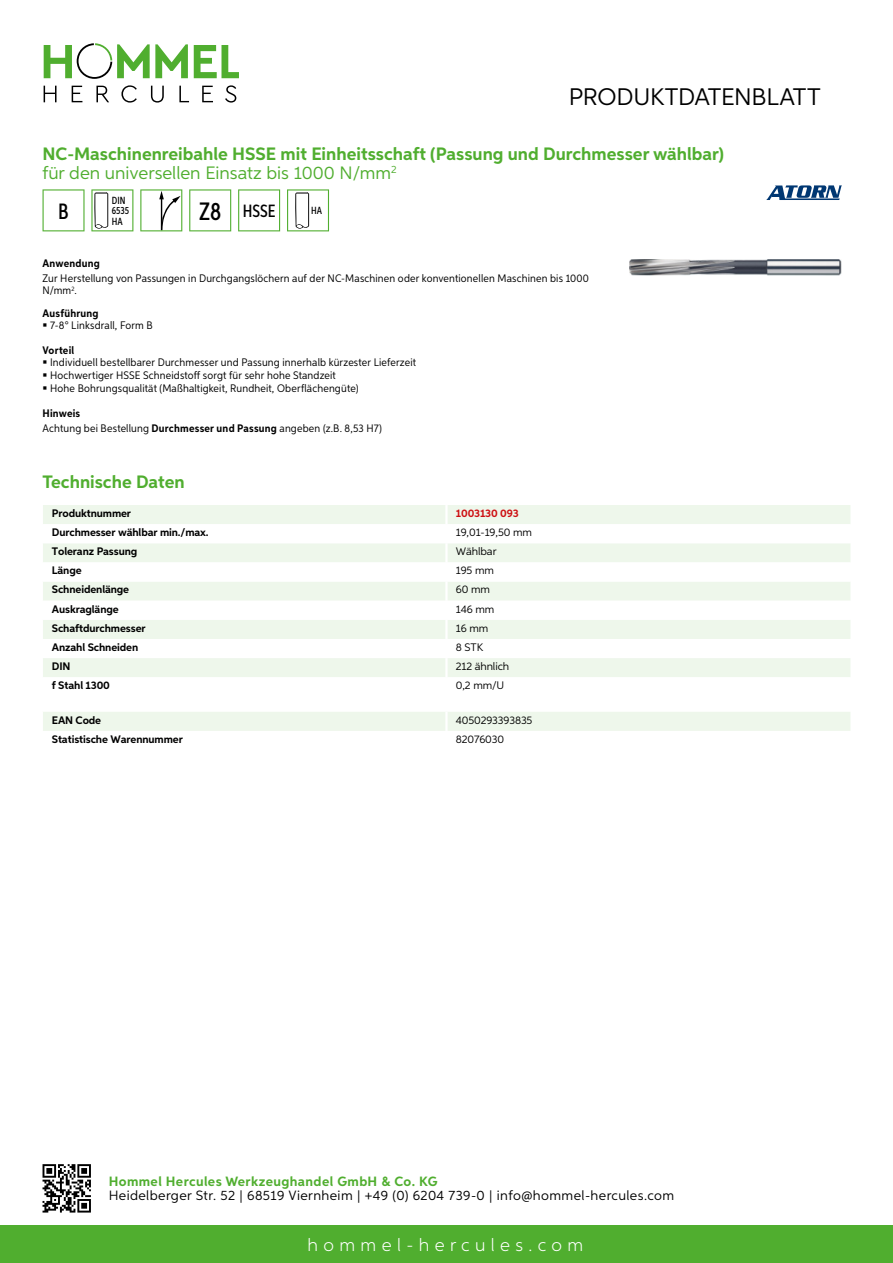
<style>
.page{position:relative;width:893px;height:1263px;background:#fff}
.page>*{position:absolute;margin:0;border:0;box-sizing:border-box;transform-origin:0 0}
.t1{font:24px "Aspira";letter-spacing:-.01em;color:#000}
.t2{font:500 22.2px "Aspira XX Nar";color:#000}
.t3{font:700 18px/19.8px "Aspira";color:#50ae2f}
.t4{font:300 18px "Aspira";letter-spacing:.3em;color:#fff}
.t5{font:500 17.85px "Aspira XX Nar";color:#000}
.t6{font:13.5px "Aspira";letter-spacing:.03em;color:#000}
.t7{font:700 13.5px "Aspira";letter-spacing:.03em;color:#50ae2f}
.t8{font:10.95px/12.8px "Aspira Nar";letter-spacing:.015em;color:#000}
.t9{font:700 10.95px "Aspira";letter-spacing:-.01em;color:#000}
.t10{font:10.95px "Aspira";letter-spacing:-.01em;color:#000}
.t11{font:700 10.95px "Aspira Nar";letter-spacing:.02em;color:#000}
.t12{font:700 10.95px "Aspira";letter-spacing:-.01em;color:#cd1013}
.t13{font:500 10.35px/10.4px "Aspira XX Nar";color:#000}
.s1{font-weight:400}
.s2{font-size:25.2px}
.s3{font-weight:700}
</style>
<div class="page">
<div style="left:0;top:1226px;width:893px;height:37px;background:#50ae2f"></div>
<svg style="left:43px;top:1164px;width:48px;height:48px"></svg>
<svg style="left:194px;top:45px;width:45px;height:33px"></svg>
<svg style="left:44px;top:43px;width:144px;height:36px"></svg>
<svg style="left:44px;top:86px;width:13px;height:16px"></svg>
<svg style="left:72px;top:86px;width:10px;height:16px"></svg>
<svg style="left:96px;top:86px;width:13px;height:16px"></svg>
<svg style="left:121px;top:85px;width:16px;height:18px"></svg>
<svg style="left:151px;top:86px;width:13px;height:17px"></svg>
<svg style="left:179px;top:86px;width:10px;height:16px"></svg>
<svg style="left:202px;top:86px;width:11px;height:16px"></svg>
<svg style="left:225px;top:85px;width:11px;height:18px"></svg>
<div style="left:43px;top:505px;width:807px;height:19px;background:#eef7eb"></div>
<svg style="left:43px;top:543px;width:807px;height:134px;fill:#eef7eb"></svg>
<hr style="left:445px;top:505px;width:3px;height:19px;background:#fff">
<hr style="left:445px;top:543px;width:3px;height:19px;background:#fff">
<hr style="left:445px;top:562px;width:3px;height:19px;background:#fff">
<hr style="left:445px;top:581px;width:3px;height:20px;background:#fff">
<hr style="left:445px;top:601px;width:3px;height:19px;background:#fff">
<hr style="left:445px;top:620px;width:3px;height:19px;background:#fff">
<hr style="left:445px;top:639px;width:3px;height:19px;background:#fff">
<hr style="left:445px;top:658px;width:3px;height:19px;background:#fff">
<div style="left:43px;top:712px;width:807px;height:19px;background:#eef7eb"></div>
<svg style="left:43px;top:189px;width:42px;height:42px"></svg>
<svg style="left:91px;top:189px;width:42px;height:42px"></svg>
<svg style="left:140px;top:189px;width:42px;height:42px"></svg>
<svg style="left:189px;top:189px;width:42px;height:42px"></svg>
<svg style="left:238px;top:189px;width:42px;height:42px"></svg>
<svg style="left:287px;top:189px;width:42px;height:42px"></svg>
<img style="left:629px;top:259px;width:213px;height:17px">
<svg style="left:766px;top:185px;width:76px;height:15px"></svg>
<h1 class="t1" style="left:569px;top:82px;width:253px">Produktdatenblatt</h1>
<h3 class="t3" style="left:43px;top:144px;width:683px">NC-Maschinenreibahle HSSE mit Einheitsschaft (Passung und Durchmesser wählbar) <span class="s1">für den universellen Einsatz bis 1000 N/mm</span><sup>2</sup></h3>
<h2 class="t2" style="left:58px;top:197px;width:12px">B</h2>
<p class="t13" style="left:112px;top:195px;width:19px">DIN<br>6535<br>HA</p>
<h3 class="t5" style="left:199px;top:200px;width:78px"><span class="s2">Z8</span> HSSE</h3>
<p class="t13" style="left:311px;top:205px;width:12px">HA</p>
<p class="t11" style="left:43px;top:257px;width:59px">Anwendung</p>
<p class="t8" style="left:43px;top:273px;width:548px;line-height:12px">Zur Herstellung von Passungen in Durchgangslöchern auf der NC-Maschinen oder konventionellen Maschinen bis 1000<br>N/mm<sup>2</sup>.</p>
<p class="t11" style="left:43px;top:306px;width:58px">Ausführung</p>
<p class="t8" style="left:50px;top:319px;width:104px">7-8° Linksdrall, Form B</p>
<p class="t11" style="left:43px;top:343px;width:33px">Vorteil</p>
<p class="t8" style="left:50px;top:356px;width:367px">Individuell bestellbarer Durchmesser und Passung innerhalb kürzester Lieferzeit<br>Hochwertiger HSSE Schneidstoff sorgt für sehr hohe Standzeit<br>Hohe Bohrungsqualität (Maßhaltigkeit, Rundheit, Oberflächengüte)</p>
<p class="t8" style="left:43px;top:406px;width:341px;line-height:15.1px"><span class="s3">Hinweis<br></span>Achtung bei Bestellung <span class="s3">Durchmesser und Passung</span> angeben (z.B. 8,53 H7)</p>
<h3 class="t3" style="left:43px;top:472px;width:144px">Technische Daten</h3>
<p class="t9" style="left:52px;top:506px;width:81px">Produktnummer</p>
<p class="t12" style="left:456px;top:506px;width:64px">1003130 093</p>
<p class="t9" style="left:52px;top:526px;width:158px">Durchmesser wählbar min./max.</p>
<p class="t10" style="left:456px;top:526px;width:78px">19,01-19,50 mm</p>
<p class="t9" style="left:52px;top:545px;width:87px">Toleranz Passung</p>
<p class="t10" style="left:456px;top:545px;width:42px">Wählbar</p>
<p class="t9" style="left:52px;top:564px;width:31px">Länge</p>
<p class="t10" style="left:456px;top:564px;width:40px">195 mm</p>
<p class="t9" style="left:52px;top:583px;width:79px">Schneidenlänge</p>
<p class="t10" style="left:456px;top:583px;width:36px">60 mm</p>
<p class="t9" style="left:52px;top:602px;width:68px">Auskraglänge</p>
<p class="t10" style="left:456px;top:602px;width:40px">146 mm</p>
<p class="t9" style="left:52px;top:621px;width:95px">Schaftdurchmesser</p>
<p class="t10" style="left:456px;top:621px;width:34px">16 mm</p>
<p class="t9" style="left:52px;top:640px;width:88px">Anzahl Schneiden</p>
<p class="t10" style="left:456px;top:640px;width:22px">8 STK</p>
<p class="t9" style="left:52px;top:659px;width:20px">DIN</p>
<p class="t10" style="left:456px;top:659px;width:55px">212 ähnlich</p>
<p class="t9" style="left:52px;top:679px;width:60px">f Stahl 1300</p>
<p class="t10" style="left:456px;top:679px;width:48px">0,2 mm/U</p>
<p class="t9" style="left:52px;top:713px;width:51px">EAN Code</p>
<p class="t10" style="left:456px;top:713px;width:78px">4050293393835</p>
<p class="t9" style="left:52px;top:732px;width:132px">Statistische Warennummer</p>
<p class="t10" style="left:456px;top:732px;width:50px">82076030</p>
<p class="t7" style="left:109px;top:1172px;width:330px">Hommel Hercules Werkzeughandel GmbH &amp; Co. KG</p>
<p class="t6" style="left:109px;top:1187px;width:567px">Heidelberger Str. 52 | 68519 Viernheim | +49 (0) 6204 739-0 | info@hommel-hercules.com</p>
<h3 class="t4" style="left:307px;top:1234px;width:277px">hommel-hercules.com</h3>
</div>
